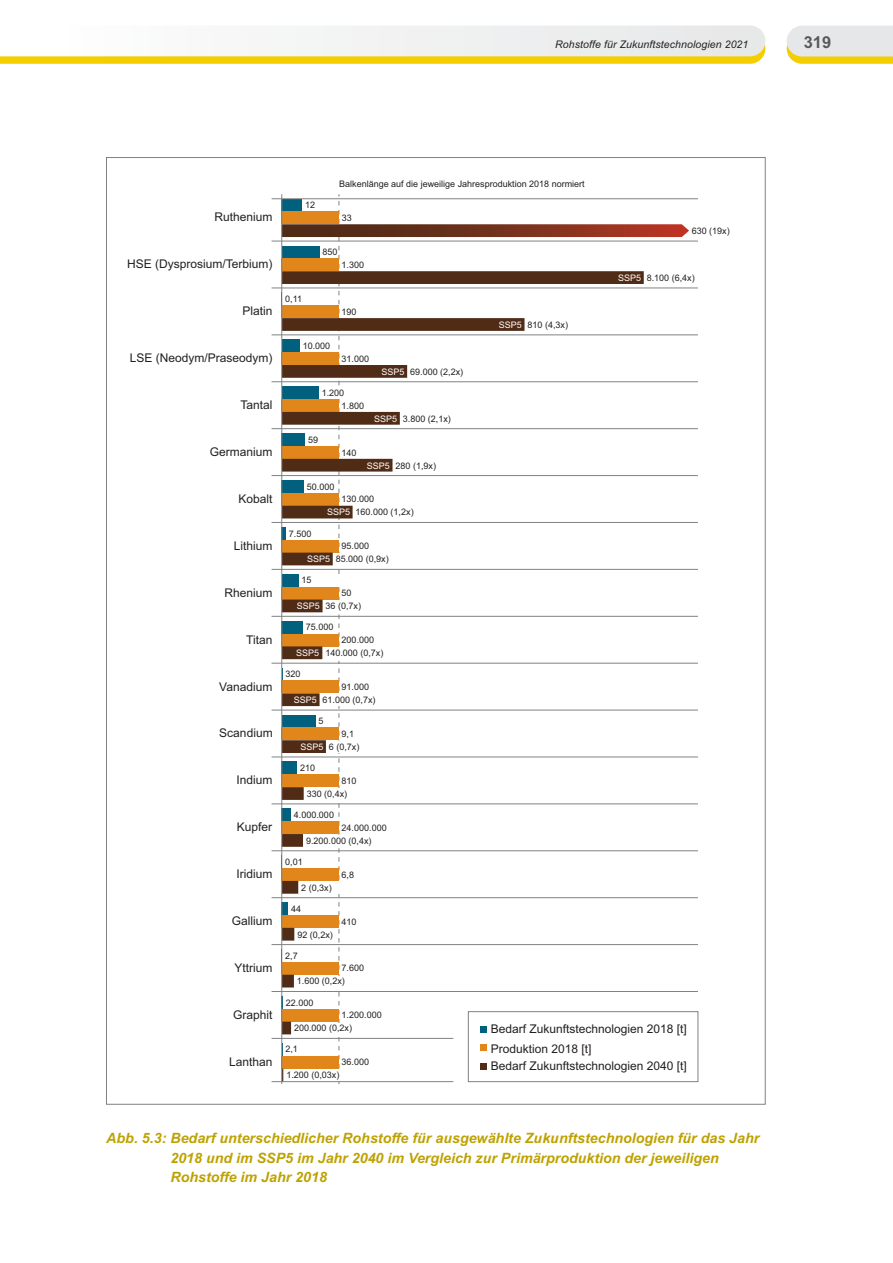
<style>
.page{position:relative;width:893px;height:1263px;background:#fff}
.page>*{position:absolute;margin:0;border:0;box-sizing:border-box;transform-origin:0 0}
.t1{font:700 16.5px "Arial";color:#58595b}
.t2{font:italic 700 14.25px/19.5px "Arial";color:#bea201}
.t3{font:12px/19.2px "Arial";color:#231f20}
.t4{font:italic 10.5px "Arial";letter-spacing:.01em;color:#231f20}
.t5{font:9px/12.9px "Arial";color:#231f20}
.t6{font:9px "Arial";color:#fff}
.s1{color:#fff}
</style>
<div class="page">
<svg style="left:787px;top:26px;width:106px;height:38px;background:#e9e2bc"></svg>
<svg style="left:0;top:26px;width:765px;height:38px"></svg>
<hr style="left:272px;top:241px;width:426px;height:1px;background:#808285">
<hr style="left:272px;top:198px;width:426px;height:1px;background:#808285">
<hr style="left:272px;top:288px;width:426px;height:1px;background:#808285">
<hr style="left:272px;top:335px;width:426px;height:1px;background:#808285">
<hr style="left:272px;top:381px;width:426px;height:1px;background:#808285">
<hr style="left:272px;top:428px;width:426px;height:1px;background:#808285">
<hr style="left:272px;top:475px;width:426px;height:1px;background:#808285">
<hr style="left:272px;top:522px;width:426px;height:1px;background:#808285">
<hr style="left:272px;top:569px;width:426px;height:1px;background:#808285">
<hr style="left:272px;top:616px;width:426px;height:1px;background:#808285">
<hr style="left:272px;top:663px;width:426px;height:1px;background:#808285">
<hr style="left:272px;top:710px;width:426px;height:1px;background:#808285">
<hr style="left:272px;top:757px;width:426px;height:1px;background:#808285">
<hr style="left:272px;top:803px;width:426px;height:1px;background:#808285">
<hr style="left:272px;top:850px;width:426px;height:1px;background:#808285">
<hr style="left:272px;top:897px;width:426px;height:1px;background:#808285">
<hr style="left:272px;top:944px;width:426px;height:1px;background:#808285">
<hr style="left:272px;top:991px;width:426px;height:1px;background:#808285">
<hr style="left:272px;top:1038px;width:181px;height:1px;background:#808285">
<hr style="left:272px;top:1081px;width:181px;height:1px;background:#808285">
<svg style="left:282px;top:194px;width:407px;height:890px"></svg>
<hr style="left:281px;top:194px;width:1px;height:890px;background:#808285">
<div style="left:480px;top:1026px;width:7px;height:7px;background:#00607e"></div>
<div style="left:480px;top:1044px;width:7px;height:7px;background:#e0861a"></div>
<div style="left:480px;top:1063px;width:7px;height:6px;background:#502b16"></div>
<div style="left:468px;top:1011px;width:230px;height:71px;border:1px solid #808285"></div>
<p class="t4" style="left:555px;top:40px;width:195px">Rohstoffe für Zukunftstechnologien 2021</p>
<h1 class="t1" style="left:804px;top:36px;width:29px">319</h1>
<p class="t5" style="left:339px;top:178px;width:247px">Balkenlänge auf die jeweilige Jahresproduktion 2018 normiert</p>
<p class="t5" style="left:305px;top:199px;width:12px">12</p>
<h3 class="t3" style="left:214px;top:209px;width:60px">Ruthenium</h3>
<p class="t5" style="left:342px;top:212px;width:12px">33</p>
<p class="t5" style="left:322px;top:246px;width:17px">850</p>
<h3 class="t3" style="left:127px;top:256px;width:147px">HSE (Dysprosium/Terbium)</h3>
<p class="t5" style="left:342px;top:259px;width:24px">1.300</p>
<p class="t5" style="left:285px;top:293px;width:18px">0,11</p>
<h3 class="t3" style="left:242px;top:303px;width:32px">Platin</h3>
<p class="t5" style="left:342px;top:306px;width:17px">190</p>
<p class="t5" style="left:499px;top:319px;width:71px"><span class="s1">SSP5</span> 810 (4,3x)</p>
<p class="t5" style="left:303px;top:340px;width:29px">10.000</p>
<h3 class="t3" style="left:130px;top:350px;width:144px">LSE (Neodym/Praseodym)</h3>
<p class="t5" style="left:342px;top:353px;width:29px">31.000</p>
<p class="t5" style="left:382px;top:366px;width:83px"><span class="s1">SSP5</span> 69.000 (2,2x)</p>
<h3 class="t3" style="left:240px;top:396px;width:34px">Tantal</h3>
<p class="t5" style="left:342px;top:387px;width:24px;text-indent:-20px">1.200<br>1.800</p>
<h3 class="t3" style="left:210px;top:443px;width:64px">Germanium</h3>
<p class="t5" style="left:308px;top:434px;width:12px">59</p>
<p class="t5" style="left:342px;top:447px;width:17px">140</p>
<p class="t5" style="left:374px;top:413px;width:78px"><span class="s1">SSP5</span> 3.800 (2,1x)</p>
<h3 class="t3" style="left:238px;top:490px;width:36px">Kobalt</h3>
<h3 class="t3" style="left:234px;top:537px;width:40px">Lithium</h3>
<p class="t5" style="left:367px;top:460px;width:71px"><span class="s1">SSP5</span> 280 (1,9x)</p>
<p class="t5" style="left:307px;top:481px;width:29px">50.000</p>
<p class="t5" style="left:327px;top:494px;width:88px;text-indent:15px">130.000<br><span class="s1">SSP5</span> 160.000 (1,2x)</p>
<p class="t5" style="left:289px;top:528px;width:24px">7.500</p>
<p class="t5" style="left:307px;top:541px;width:83px;text-indent:34px">95.000<br><span class="s1">SSP5</span> 85.000 (0,9x)</p>
<p class="t5" style="left:301px;top:575px;width:12px">15</p>
<h3 class="t3" style="left:224px;top:584px;width:50px">Rhenium</h3>
<p class="t5" style="left:297px;top:588px;width:66px;text-indent:45px">50<br><span class="s1">SSP5</span> 36 (0,7x)</p>
<p class="t5" style="left:306px;top:622px;width:29px">75.000</p>
<p class="t5" style="left:325px;top:647px;width:60px">140.000 (0,7x)</p>
<h3 class="t3" style="left:246px;top:631px;width:28px">Titan</h3>
<p class="t5" style="left:342px;top:634px;width:34px">200.000</p>
<p class="t6" style="left:296px;top:650px;width:25px">SSP5</p>
<p class="t5" style="left:285px;top:668px;width:17px">320</p>
<h3 class="t3" style="left:219px;top:678px;width:55px">Vanadium</h3>
<p class="t5" style="left:294px;top:681px;width:83px;text-indent:48px">91.000<br><span class="s1">SSP5</span> 61.000 (0,7x)</p>
<p class="t5" style="left:318px;top:715px;width:7px">5</p>
<h3 class="t3" style="left:219px;top:725px;width:55px">Scandium</h3>
<p class="t5" style="left:300px;top:728px;width:61px;text-indent:41px">9,1<br><span class="s1">SSP5</span> 6 (0,7x)</p>
<p class="t5" style="left:300px;top:762px;width:17px">210</p>
<h3 class="t3" style="left:236px;top:772px;width:38px">Indium</h3>
<p class="t5" style="left:307px;top:775px;width:51px;text-indent:35px">810<br>330 (0,4x)</p>
<p class="t5" style="left:294px;top:809px;width:42px">4.000.000</p>
<h3 class="t3" style="left:237px;top:818px;width:37px">Kupfer</h3>
<p class="t5" style="left:306px;top:822px;width:82px;text-indent:36px">24.000.000<br>9.200.000 (0,4x)</p>
<p class="t5" style="left:285px;top:856px;width:19px">0,01</p>
<h3 class="t3" style="left:236px;top:865px;width:37px">Iridium</h3>
<p class="t5" style="left:342px;top:869px;width:14px">6,8</p>
<p class="t5" style="left:301px;top:882px;width:32px">2 (0,3x)</p>
<p class="t5" style="left:291px;top:903px;width:12px">44</p>
<h3 class="t3" style="left:232px;top:912px;width:42px">Gallium</h3>
<p class="t5" style="left:342px;top:916px;width:17px">410</p>
<p class="t5" style="left:297px;top:929px;width:37px">92 (0,2x)</p>
<p class="t5" style="left:285px;top:950px;width:14px">2,7</p>
<h3 class="t3" style="left:234px;top:959px;width:40px">Yttrium</h3>
<p class="t5" style="left:297px;top:963px;width:69px;text-indent:45px">7.600<br>1.600 (0,2x)</p>
<p class="t5" style="left:286px;top:997px;width:29px">22.000</p>
<p class="t5" style="left:692px;top:225px;width:40px">630 (19x)</p>
<p class="t5" style="left:618px;top:272px;width:78px"><span class="s1">SSP5</span> 8.100 (6,4x)</p>
<h3 class="t3" style="left:233px;top:1006px;width:41px">Graphit</h3>
<p class="t5" style="left:294px;top:1010px;width:89px;text-indent:48px">1.200.000<br>200.000 (0,2x)</p>
<p class="t5" style="left:285px;top:1044px;width:14px">2,1</p>
<h3 class="t3" style="left:229px;top:1053px;width:45px">Lanthan</h3>
<p class="t5" style="left:342px;top:1056px;width:29px">36.000</p>
<p class="t5" style="left:286px;top:1069px;width:55px">1.200 (0,03x)</p>
<h3 class="t3" style="left:491px;top:1021px;width:198px">Bedarf Zukunftstechnologien 2018 [t]<br>Produktion 2018 [t]</h3>
<h3 class="t3" style="left:491px;top:1057px;width:198px">Bedarf Zukunftstechnologien 2040 [t]</h3>
<h2 class="t2" style="left:170px;top:1130px;width:590px;text-indent:-64px">Abb. 5.3: Bedarf unterschiedlicher Rohstoffe für ausgewählte Zukunftstechnologien für das Jahr<br>2018 und im SSP5 im Jahr 2040 im Vergleich zur Primärproduktion der jeweiligen<br>Rohstoffe im Jahr 2018</h2>
</div>
